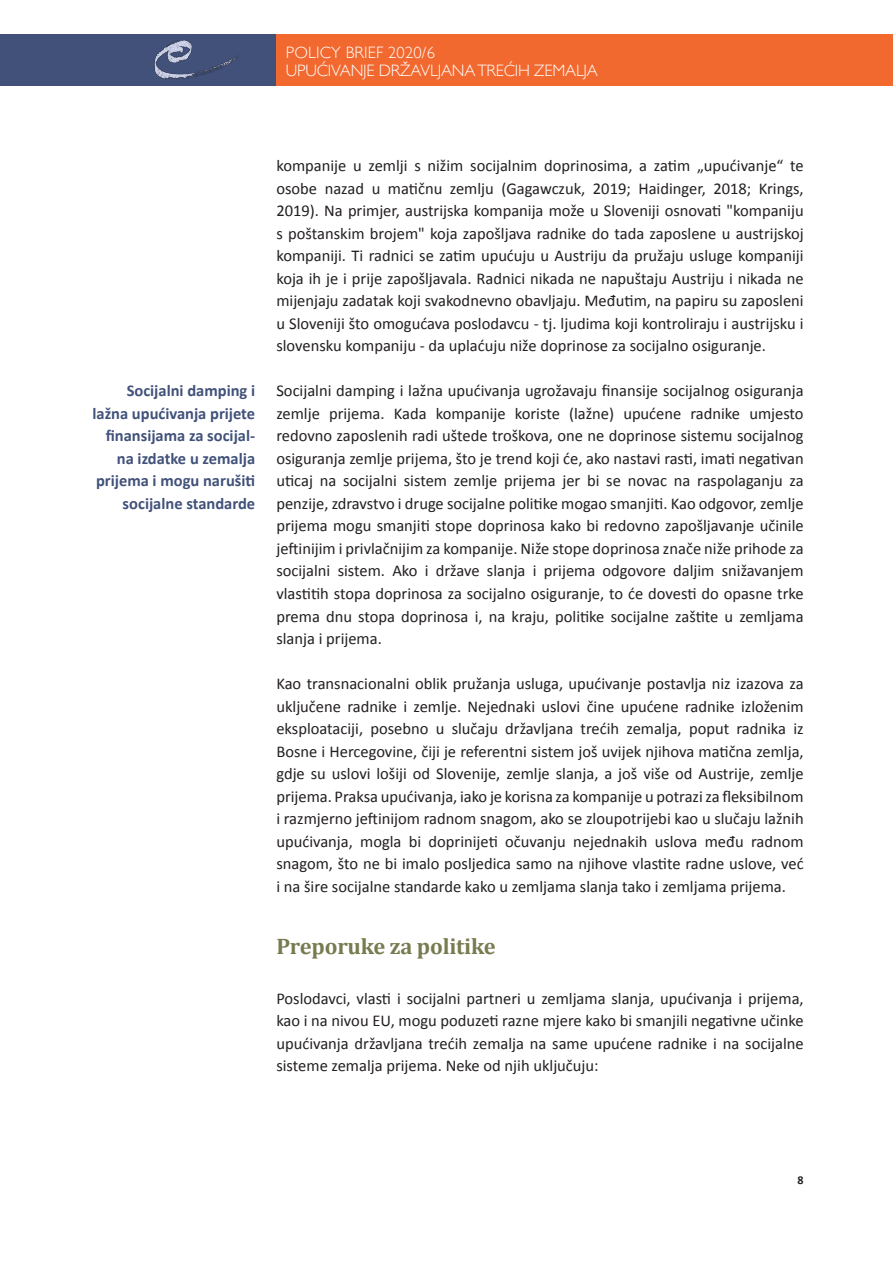
<style>
.page{position:relative;width:893px;height:1263px;background:#fff}
.page>*{position:absolute;margin:0;border:0;box-sizing:border-box;transform-origin:0 0}
.t1{font:700 22.5px "Cambria";letter-spacing:-.01em;color:#787b4f}
.t2{font:16.5px/22.5px "Calibri";color:#231f20;text-align:justify}
.t3{font:700 16.5px/22.5px "Calibri";color:#41517a;text-align:right}
.t4{font:300 16.5px/18px "Gill Sans";letter-spacing:-.01em;color:#fff}
.t5{font:700 12px "Calibri";color:#231f20}
</style>
<div class="page">
<div style="left:0;top:34px;width:276px;height:51px;background:#41517a"></div>
<img style="left:154px;top:40px;width:85px;height:39px">
<div style="left:276px;top:34px;width:617px;height:51px;background:#f26930"></div>
<p class="t4" style="left:286px;top:43px;width:313px">POLICY BRIEF 2020/6<br>UPUĆIVANJE DRŽAVLJANA TREĆIH ZEMALJA</p>
<p class="t3" style="left:92px;top:379px;width:164px">Socijalni damping i lažna upućivanja prijete finansijama za socijal&shy;na izdatke u zemalja prijema i mogu narušiti socijalne standarde</p>
<p class="t2" style="left:276px;top:154px;width:529px">kompanije u zemlji s nižim socijalnim doprinosima, a zatim „upućivanje“ te osobe nazad u matičnu zemlju (Gagawczuk, 2019; Haidinger, 2018; Krings, 2019). Na primjer, austrijska kompanija može u Sloveniji osnovati "kompaniju s poštanskim brojem" koja zapošljava radnike do tada zaposlene u austrijskoj kompaniji. Ti radnici se zatim upućuju u Austriju da pružaju usluge kompaniji koja ih je i prije zapošljavala. Radnici nikada ne napuštaju Austriju i nikada ne mijenjaju zadatak koji svakodnevno obavljaju. Međutim, na papiru su zaposleni u Sloveniji što omogućava poslodavcu - tj. ljudima koji kontroliraju i austrijsku i slovensku kompaniju - da uplaćuju niže doprinose za socijalno osiguranje.</p>
<p class="t2" style="left:276px;top:379px;width:529px">Socijalni damping i lažna upućivanja ugrožavaju finansije socijalnog osiguranja zemlje prijema. Kada kompanije koriste (lažne) upućene radnike umjesto redovno zaposlenih radi uštede troškova, one ne doprinose sistemu socijalnog osiguranja zemlje prijema, što je trend koji će, ako nastavi rasti, imati negativan uticaj na socijalni sistem zemlje prijema jer bi se novac na raspolaganju za penzije, zdravstvo i druge socijalne politike mogao smanjiti. Kao odgovor, zemlje prijema mogu smanjiti stope doprinosa kako bi redovno zapošljavanje učinile jeftinijim i privlačnijim za kompanije. Niže stope doprinosa znače niže prihode za socijalni sistem. Ako i države slanja i prijema odgovore daljim snižavanjem vlastitih stopa doprinosa za socijalno osiguranje, to će dovesti do opasne trke prema dnu stopa doprinosa i, na kraju, politike socijalne zaštite u zemljama slanja i prijema.</p>
<p class="t2" style="left:276px;top:671px;width:529px">Kao transnacionalni oblik pružanja usluga, upućivanje postavlja niz izazova za uključene radnike i zemlje. Nejednaki uslovi čine upućene radnike izloženim eksploataciji, posebno u slučaju državljana trećih zemalja, poput radnika iz Bosne i Hercegovine, čiji je referentni sistem još uvijek njihova matična zemlja, gdje su uslovi lošiji od Slovenije, zemlje slanja, a još više od Austrije, zemlje prijema. Praksa upućivanja, iako je korisna za kompanije u potrazi za fleksibilnom i razmjerno jeftinijom radnom snagom, ako se zloupotrijebi kao u slučaju lažnih upućivanja, mogla bi doprinijeti očuvanju nejednakih uslova među radnom snagom, što ne bi imalo posljedica samo na njihove vlastite radne uslove, već i na šire socijalne standarde kako u zemljama slanja tako i zemljama prijema.</p>
<h1 class="t1" style="left:276px;top:932px;width:221px">Preporuke za politike</h1>
<p class="t2" style="left:276px;top:986px;width:529px">Poslodavci, vlasti i socijalni partneri u zemljama slanja, upućivanja i prijema, kao i na nivou EU, mogu poduzeti razne mjere kako bi smanjili negativne učinke upućivanja državljana trećih zemalja na same upućene radnike i na socijalne sisteme zemalja prijema. Neke od njih uključuju:</p>
<p class="t5" style="left:798px;top:1172px;width:8px">8</p>
</div>
